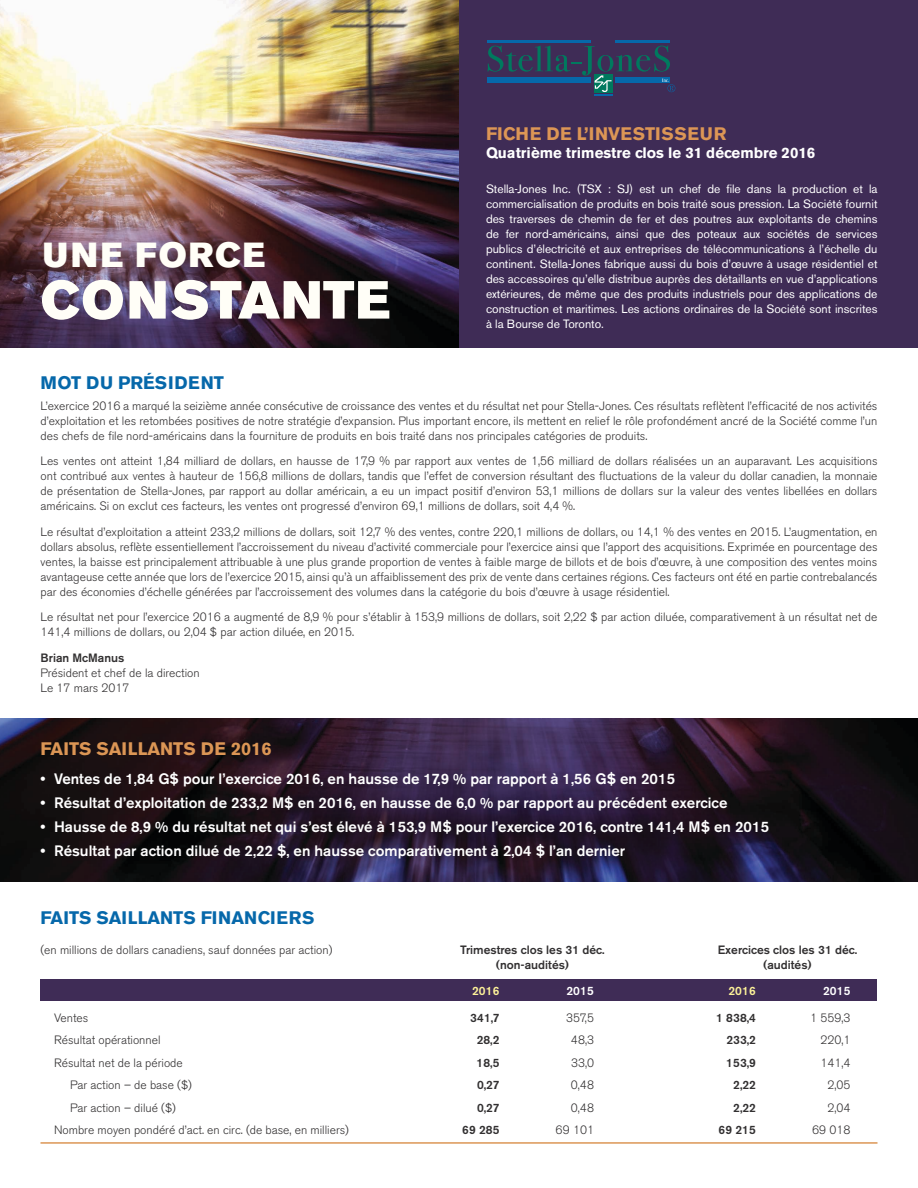
<style>
.page{position:relative;width:918px;height:1188px;background:#fff}
.page>*{position:absolute;margin:0;border:0;box-sizing:border-box;transform-origin:0 0}
.t1{font:53.1px "Akzidenz Grotesk BE Super";letter-spacing:.02em;color:#fffef7}
.t2{font:34.5px "Akzidenz Grotesk BE Super";letter-spacing:.055em;color:#fffef7}
.H1_fr{font:700 18px "Akzidenz Grotesk BE";color:#0668aa}
.H1_fr-2{font:700 18px "Akzidenz Grotesk BE";letter-spacing:.03em;color:#dc9655}
.H1_fr-3{font:700 18px "Akzidenz Grotesk BE";color:#dc9655}
.H1_fr-4{font:700 18px "Akzidenz Grotesk BE";letter-spacing:.02em;color:#0668aa}
.highlights{font:500 15px "Akzidenz Grotesk BE";color:#fff}
.H1_fr-5{font:700 15px "Akzidenz Grotesk BE";color:#fff}
.body_fr{font:300 12px/15px "Akzidenz Grotesk BE";color:#323031;text-align:justify}
.body_fr-2{font:12px/15px "Akzidenz Grotesk BE";color:#fff;text-align:justify}
.body_fr-3{font:500 12px "Akzidenz Grotesk BE";color:#323031}
.body_fr-4{font:500 12px "Akzidenz Grotesk BE";letter-spacing:.02em;color:#fdf299}
.body_fr-5{font:500 12px "Akzidenz Grotesk BE";letter-spacing:.02em;color:#fff}
</style>
<div class="page">
<img style="left:0;top:718px;width:918px;height:164px">
<div style="left:448px;top:0;width:470px;height:348px;background:#3f2c56"></div>
<img style="left:0;top:0;width:459px;height:348px">
<div style="left:40px;top:979px;width:838px;height:22px;background:#3f2c56"></div>
<hr style="left:40px;top:1142px;width:838px;height:2px;background:#dc9655">
<div style="left:487px;top:78px;width:103px;height:5px;background:#0668aa"></div>
<hr style="left:487px;top:41px;width:103px;height:2px;background:#0668aa">
<hr style="left:616px;top:41px;width:54px;height:2px;background:#0668aa">
<svg style="left:488px;top:46px;width:187px;height:49px"></svg>
<p class="t2" style="left:43px;top:235px;width:224px">UNE FORCE</p>
<p class="t1" style="left:40px;top:269px;width:351px">CONSTANTE</p>
<p class="H1_fr-2" style="left:486px;top:123px;width:242px">FICHE DE L’INVESTISSEUR</p>
<p class="H1_fr-5" style="left:486px;top:144px;width:331px">Quatrième trimestre clos le 31 décembre 2016</p>
<p class="body_fr-2" style="left:486px;top:181px;width:393px">Stella-Jones Inc. (TSX : SJ) est un chef de file dans la production et la commercialisation de produits en bois traité sous pression. La Société fournit des traverses de chemin de fer et des poutres aux exploitants de chemins de fer nord-américains, ainsi que des poteaux aux sociétés de services publics d’électricité et aux entreprises de télécommunications à l’échelle du continent. Stella-Jones fabrique aussi du bois d’œuvre à usage résidentiel et des accessoires qu’elle distribue auprès des détaillants en vue d’applications extérieures, de même que des produits industriels pour des applications de construction et maritimes. Les actions ordinaires de la Société sont inscrites à la Bourse de Toronto.</p>
<p class="H1_fr-4" style="left:40px;top:373px;width:185px">MOT DU PRÉSIDENT</p>
<p class="body_fr" style="left:40px;top:398px;width:838px">L’exercice 2016 a marqué la seizième année consécutive de croissance des ventes et du résultat net pour Stella-Jones. Ces résultats reflètent l’efficacité de nos activités d’exploitation et les retombées positives de notre stratégie d’expansion. Plus important encore, ils mettent en relief le rôle profondément ancré de la Société comme l’un des chefs de file nord-américains dans la fourniture de produits en bois traité dans nos principales catégories de produits.</p>
<p class="body_fr" style="left:40px;top:454px;width:839px">Les ventes ont atteint 1,84 milliard de dollars, en hausse de 17,9 % par rapport aux ventes de 1,56 milliard de dollars réalisées un an auparavant. Les acquisitions ont contribué aux ventes à hauteur de 156,8 millions de dollars, tandis que l’effet de conversion résultant des fluctuations de la valeur du dollar canadien, la monnaie de présentation de Stella-Jones, par rapport au dollar américain, a eu un impact positif d’environ 53,1 millions de dollars sur la valeur des ventes libellées en dollars américains. Si on exclut ces facteurs, les ventes ont progressé d’environ 69,1 millions de dollars, soit 4,4 %.</p>
<p class="body_fr" style="left:40px;top:524px;width:839px">Le résultat d’exploitation a atteint 233,2 millions de dollars, soit 12,7 % des ventes, contre 220,1 millions de dollars, ou 14,1 % des ventes en 2015. L’augmentation, en dollars absolus, reflète essentiellement l’accroissement du niveau d’activité commerciale pour l’exercice ainsi que l’apport des acquisitions. Exprimée en pourcentage des ventes, la baisse est principalement attribuable à une plus grande proportion de ventes à faible marge de billots et de bois d’œuvre, à une composition des ventes moins avantageuse cette année que lors de l’exercice 2015, ainsi qu’à un affaiblissement des prix de vente dans certaines régions. Ces facteurs ont été en partie contrebalancés par des économies d’échelle générées par l’accroissement des volumes dans la catégorie du bois d’œuvre à usage résidentiel.</p>
<p class="body_fr" style="left:40px;top:610px;width:838px">Le résultat net pour l’exercice 2016 a augmenté de 8,9 % pour s’établir à 153,9 millions de dollars, soit 2,22 $ par action diluée, comparativement à un résultat net de<br>141,4 millions de dollars, ou 2,04 $ par action diluée, en 2015.</p>
<p class="body_fr-3" style="left:40px;top:650px;width:85px">Brian McManus</p>
<p class="body_fr" style="left:40px;top:665px;width:161px">Président et chef de la direction</p>
<p class="body_fr" style="left:40px;top:680px;width:90px">Le 17 mars 2017</p>
<p class="H1_fr-3" style="left:40px;top:738px;width:233px">FAITS SAILLANTS DE 2016</p>
<p class="highlights" style="left:40px;top:769px;width:636px">• Ventes de 1,84 G$ pour l’exercice 2016, en hausse de 17,9 % par rapport à 1,56 G$ en 2015</p>
<p class="highlights" style="left:40px;top:793px;width:689px">• Résultat d’exploitation de 233,2 M$ en 2016, en hausse de 6,0 % par rapport au précédent exercice</p>
<p class="highlights" style="left:40px;top:817px;width:730px">• Hausse de 8,9 % du résultat net qui s’est élevé à 153,9 M$ pour l’exercice 2016, contre 141,4 M$ en 2015</p>
<p class="highlights" style="left:40px;top:841px;width:586px">• Résultat par action dilué de 2,22 $, en hausse comparativement à 2,04 $ l’an dernier</p>
<p class="H1_fr" style="left:40px;top:907px;width:276px">FAITS SAILLANTS FINANCIERS</p>
<p class="body_fr" style="left:40px;top:943px;width:294px">(en millions de dollars canadiens, sauf données par action)</p>
<p class="body_fr-3" style="left:460px;top:943px;width:146px">Trimestres clos les 31 déc.</p>
<p class="body_fr-3" style="left:718px;top:943px;width:141px">Exercices clos les 31 déc.</p>
<p class="body_fr-3" style="left:496px;top:958px;width:75px">(non-audités)</p>
<p class="body_fr-3" style="left:763px;top:958px;width:50px">(audités)</p>
<p class="body_fr-4" style="left:472px;top:983px;width:29px">2016</p>
<p class="body_fr-5" style="left:567px;top:983px;width:29px">2015</p>
<p class="body_fr-4" style="left:729px;top:983px;width:29px">2016</p>
<p class="body_fr-5" style="left:823px;top:983px;width:29px">2015</p>
<p class="body_fr" style="left:54px;top:1010px;width:36px">Ventes</p>
<p class="body_fr-3" style="left:470px;top:1010px;width:31px">341,7</p>
<p class="body_fr" style="left:566px;top:1010px;width:29px">357,5</p>
<p class="body_fr-3" style="left:716px;top:1010px;width:41px">1 838,4</p>
<p class="body_fr" style="left:810px;top:1010px;width:42px">1 559,3</p>
<p class="body_fr" style="left:54px;top:1033px;width:108px">Résultat opérationnel</p>
<p class="body_fr-3" style="left:477px;top:1033px;width:24px">28,2</p>
<p class="body_fr" style="left:571px;top:1033px;width:25px">48,3</p>
<p class="body_fr-3" style="left:727px;top:1033px;width:31px">233,2</p>
<p class="body_fr" style="left:821px;top:1033px;width:31px">220,1</p>
<p class="body_fr" style="left:54px;top:1055px;width:130px">Résultat net de la période</p>
<p class="body_fr-3" style="left:477px;top:1055px;width:24px">18,5</p>
<p class="body_fr" style="left:571px;top:1055px;width:24px">33,0</p>
<p class="body_fr-3" style="left:726px;top:1055px;width:31px">153,9</p>
<p class="body_fr" style="left:821px;top:1055px;width:31px">141,4</p>
<p class="body_fr" style="left:70px;top:1078px;width:123px">Par action – de base ($)</p>
<p class="body_fr-3" style="left:477px;top:1078px;width:24px">0,27</p>
<p class="body_fr" style="left:571px;top:1078px;width:25px">0,48</p>
<p class="body_fr-3" style="left:733px;top:1078px;width:24px">2,22</p>
<p class="body_fr" style="left:828px;top:1078px;width:24px">2,05</p>
<p class="body_fr" style="left:70px;top:1100px;width:107px">Par action – dilué ($)</p>
<p class="body_fr-3" style="left:477px;top:1100px;width:24px">0,27</p>
<p class="body_fr" style="left:571px;top:1100px;width:25px">0,48</p>
<p class="body_fr-3" style="left:733px;top:1100px;width:24px">2,22</p>
<p class="body_fr" style="left:828px;top:1100px;width:24px">2,04</p>
<p class="body_fr" style="left:54px;top:1123px;width:297px">Nombre moyen pondéré d’act. en circ. (de base, en milliers)</p>
<p class="body_fr-3" style="left:462px;top:1123px;width:39px">69 285</p>
<p class="body_fr" style="left:556px;top:1123px;width:40px">69 101</p>
<p class="body_fr-3" style="left:719px;top:1123px;width:39px">69 215</p>
<p class="body_fr" style="left:812px;top:1123px;width:40px">69 018</p>
</div>
